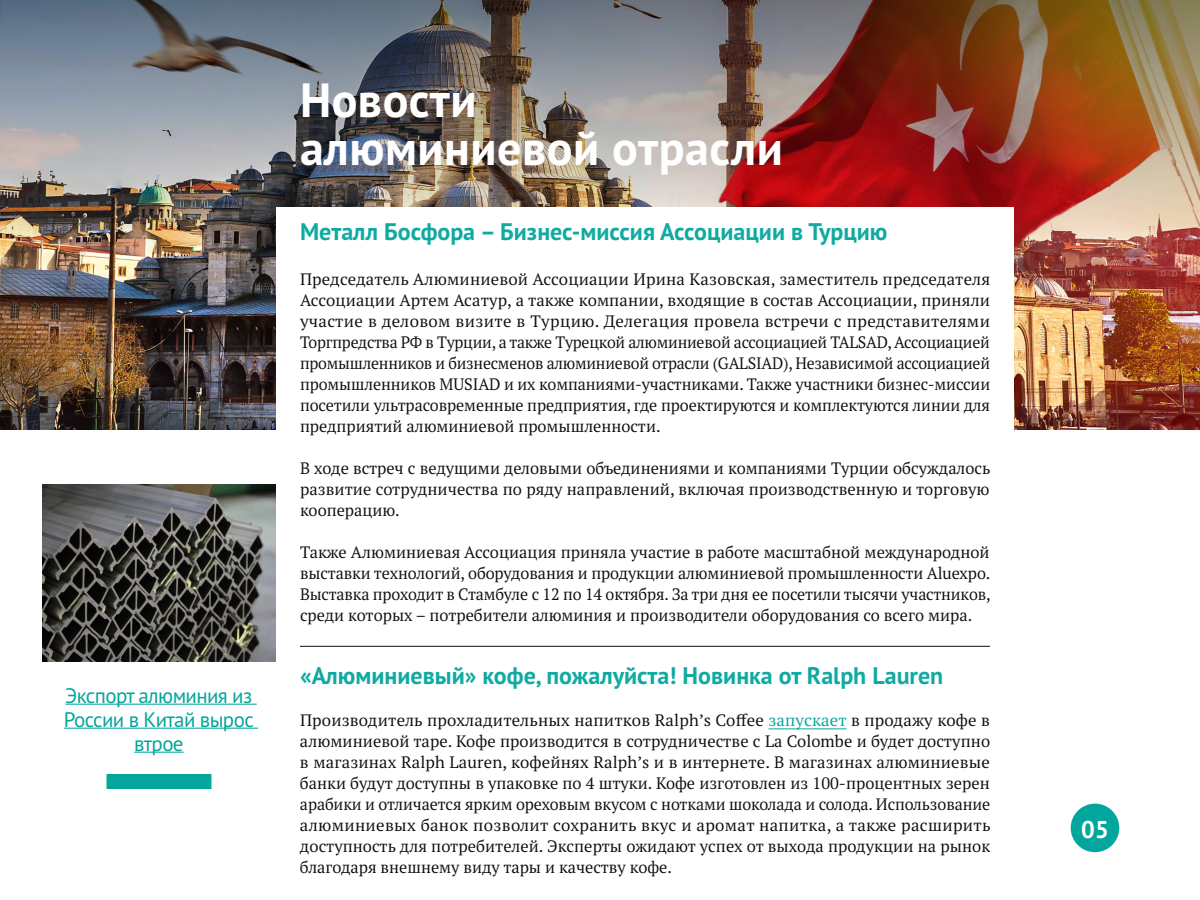
<style>
.page{position:relative;width:1200px;height:900px;background:#fff}
.page>*{position:absolute;margin:0;border:0;box-sizing:border-box;transform-origin:0 0}
.t1{font:700 48px/48px "PT Sans Pro";letter-spacing:.01em;color:#fff}
.t2{font:700 24.3px "PT Sans Pro";color:#fff}
.t3{font:700 24px "PT Sans Pro";color:#0faaa1}
.t4{font:21px/24px "PT Sans Pro";letter-spacing:-.03em;color:#03a69c;text-align:center}
.t5{font:16.5px/21px "PT Serif Pro";color:#0d0d0d;text-align:justify}
.s1{color:#03a69c}
</style>
<div class="page">
<div style="left:1071px;top:804px;width:48px;height:48px;background:#03a69c;border-radius:50%"></div>
<img style="left:0;top:0;width:1200px;height:429px">
<div style="left:276px;top:207px;width:738px;height:246px;background:#fff"></div>
<hr style="left:768px;top:728px;width:79px;height:1px;background:#03a69c">
<hr style="left:300px;top:646px;width:690px;height:1px;background:#0d0d0d">
<img style="left:43px;top:484px;width:233px;height:178px">
<hr style="left:65px;top:704px;width:192px;height:1px;background:#03a69c">
<hr style="left:64px;top:728px;width:194px;height:1px;background:#03a69c">
<hr style="left:134px;top:752px;width:50px;height:1px;background:#03a69c">
<div style="left:107px;top:774px;width:104px;height:15px;background:#03a69c"></div>
<p class="t4" style="left:64px;top:683px;width:191px">Экспорт алюминия из<br>России в Китай вырос втрое</p>
<h1 class="t1" style="left:300px;top:75px;width:484px">Новости алюминиевой отрасли</h1>
<h3 class="t3" style="left:300px;top:215px;width:589px">Металл Босфора – Бизнес-миссия Ассоциации в Турцию</h3>
<p class="t5" style="left:300px;top:268px;width:692px">Председатель Алюминиевой Ассоциации Ирина Казовская, заместитель председателя Ассоциации Артем Асатур, а также компании, входящие в состав Ассоциации, приняли участие в деловом визите в Турцию. Делегация провела встречи с представителями Торгпредства РФ в Турции, а также Турецкой алюминиевой ассоциацией TALSAD, Ассоциацией промышленников и бизнесменов алюминиевой отрасли (GALSIAD), Независимой ассоциацией промышленников MUSIAD и их компаниями-участниками. Также участники бизнес-миссии посетили ультрасовременные предприятия, где проектируются и комплектуются линии для предприятий алюминиевой промышленности.</p>
<p class="t5" style="left:300px;top:457px;width:692px">В ходе встреч с ведущими деловыми объединениями и компаниями Турции обсуждалось развитие сотрудничества по ряду направлений, включая производственную и торговую кооперацию.</p>
<p class="t5" style="left:300px;top:541px;width:692px">Также Алюминиевая Ассоциация приняла участие в работе масштабной международной выставки технологий, оборудования и продукции алюминиевой промышленности Aluexpo.<br>Выставка проходит в Стамбуле с 12 по 14 октября. За три дня ее посетили тысячи участников, среди которых – потребители алюминия и производители оборудования со всего мира.</p>
<h3 class="t3" style="left:300px;top:660px;width:645px">«Алюминиевый» кофе, пожалуйста! Новинка от Ralph Lauren</h3>
<p class="t5" style="left:300px;top:709px;width:692px">Производитель прохладительных напитков Ralph’s Coffee <span class="s1">запускает</span> в продажу кофе в алюминиевой таре. Кофе производится в сотрудничестве с La Colombe и будет доступно в магазинах Ralph Lauren, кофейнях Ralph’s и в интернете. В магазинах алюминиевые банки будут доступны в упаковке по 4 штуки. Кофе изготовлен из 100-процентных зерен арабики и отличается ярким ореховым вкусом с нотками шоколада и солода. Использование алюминиевых банок позволит сохранить вкус и аромат напитка, а также расширить доступность для потребителей. Эксперты ожидают успех от выхода продукции на рынок благодаря внешнему виду тары и качеству кофе.</p>
<h2 class="t2" style="left:1081px;top:813px;width:29px">05</h2>
</div>
